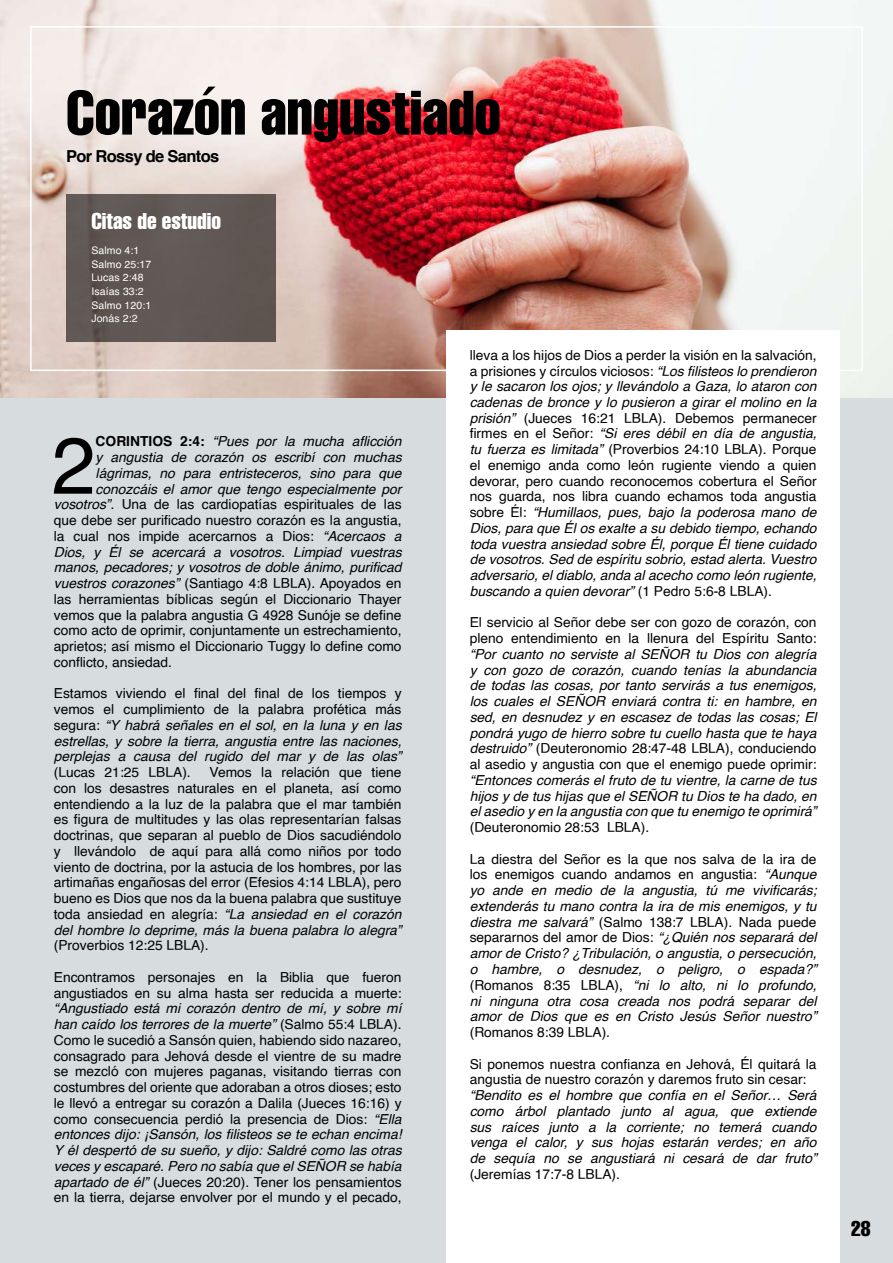
<style>
.page{position:relative;width:893px;height:1263px;background:#d7dcde}
.page>*{position:absolute;margin:0;border:0;box-sizing:border-box;transform-origin:0 0}
.t1{font:79.65px "Helvetica";color:#000}
.t2{font:extra-condensed 61.5px "Helvetica";color:#000}
.t3{font:extra-condensed 22.5px "Helvetica";color:#fff}
.t4{font:extra-condensed 21px "Helvetica";color:#000}
.t5{font:700 16.5px "Helvetica";letter-spacing:-.04em;color:#000}
.t6{font:italic 13.8px/15.8px "Helvetica";color:#000;text-align:justify}
.t7{font:13.8px/15.8px "Helvetica";color:#000}
.t8{font:10.5px/13.5px "Helvetica";letter-spacing:.01em;color:#fff}
.s1{font-weight:700;font-style:normal}
.s2{font-style:italic}
.s3{font-style:normal}
</style>
<div class="page">
<img style="left:0;top:0;width:893px;height:397px">
<div style="left:30px;top:26px;width:833px;height:345px;border:2px solid #fff"></div>
<div style="left:446px;top:330px;width:394px;height:933px;background:#fff"></div>
<div style="left:66px;top:194px;width:210px;height:148px;background:#605754"></div>
<h2 class="t2" style="left:66px;top:74px;width:436px">Corazón angustiado</h2>
<p class="t5" style="left:66px;top:142px;width:155px">Por Rossy de Santos</p>
<h3 class="t3" style="left:91px;top:206px;width:131px">Citas de estudio</h3>
<p class="t8" style="left:91px;top:244px;width:61px">Salmo 4:1<br>Salmo 25:17<br>Lucas 2:48<br>Isaías 33:2<br>Salmo 120:1<br>Jonás 2:2</p>
<h1 class="t1" style="left:51px;top:404px;width:46px">2</h1>
<p class="t6" style="left:96px;top:434px;width:307px"><span class="s1">CORINTIOS 2:4:</span> “Pues por la mucha aflicción</p>
<p class="t6" style="left:96px;top:450px;width:307px">y angustia de corazón os escribí con muchas</p>
<p class="t6" style="left:96px;top:465px;width:307px">lágrimas, no para entristeceros, sino para que</p>
<p class="t6" style="left:96px;top:481px;width:307px">conozcáis el amor que tengo especialmente por</p>
<p class="t7" style="left:54px;top:497px;width:349px"><span class="s2">vosotros”.</span> Una de las cardiopatías espirituales de las</p>
<p class="t7" style="left:54px;top:513px;width:349px">que debe ser purificado nuestro corazón es la angustia,</p>
<p class="t7" style="left:54px;top:529px;width:349px">la cual nos impide acercarnos a Dios: <span class="s2">“Acercaos a</span></p>
<p class="t6" style="left:54px;top:544px;width:349px">Dios, y Él se acercará a vosotros. Limpiad vuestras</p>
<p class="t6" style="left:54px;top:560px;width:349px">manos, pecadores; y vosotros de doble ánimo, purificad</p>
<p class="t7" style="left:54px;top:576px;width:349px"><span class="s2">vuestros corazones”</span> (Santiago 4:8 LBLA). Apoyados en</p>
<p class="t7" style="left:54px;top:592px;width:349px">las herramientas bíblicas según el Diccionario Thayer</p>
<p class="t7" style="left:54px;top:607px;width:349px">vemos que la palabra angustia G 4928 Sunóje se define</p>
<p class="t7" style="left:54px;top:623px;width:349px">como acto de oprimir, conjuntamente un estrechamiento,</p>
<p class="t7" style="left:54px;top:639px;width:349px">aprietos; así mismo el Diccionario Tuggy lo define como</p>
<p class="t7" style="left:54px;top:654px;width:120px">conflicto, ansiedad.</p>
<p class="t6" style="left:54px;top:686px;width:349px"><span class="s3">Estamos viviendo el final del final de los tiempos y vemos el cumplimiento de la palabra profética más segura:</span> “Y habrá señales en el sol, en la luna y en las estrellas, y sobre la tierra, angustia entre las naciones, perplejas a causa del rugido del mar y de las olas”</p>
<p class="t7" style="left:54px;top:765px;width:138px">(Lucas 21:25 LBLA).</p>
<p class="t7" style="left:54px;top:765px;width:349px;text-align:justify;text-indent:156px">Vemos la relación que tiene con los desastres naturales en el planeta, así como entendiendo a la luz de la palabra que el mar también es figura de multitudes y las olas representarían falsas doctrinas, que separan al pueblo de Dios sacudiéndolo y llevándolo de aquí para allá como niños por todo viento de doctrina, por la astucia de los hombres, por las artimañas engañosas del error (Efesios 4:14 LBLA), pero bueno es Dios que nos da la buena palabra que sustituye toda ansiedad en alegría: <span class="s2">“La ansiedad en el corazón del hombre lo deprime, más la buena palabra lo alegra”</span></p>
<p class="t7" style="left:54px;top:938px;width:156px">(Proverbios 12:25 LBLA).</p>
<p class="t7" style="left:54px;top:970px;width:349px">Encontramos personajes en la Biblia que fueron angustiados en su alma hasta ser reducida a muerte:</p>
<p class="t7" style="left:54px;top:1001px;width:349px;text-align:justify"><span class="s2">“Angustiado está mi corazón dentro de mí, y sobre mí han caído los terrores de la muerte”</span> (Salmo 55:4 LBLA).<br>Como le sucedió a Sansón quien, habiendo sido nazareo, consagrado para Jehová desde el vientre de su madre se mezcló con mujeres paganas, visitando tierras con costumbres del oriente que adoraban a otros dioses; esto le llevó a entregar su corazón a Dalila (Jueces 16:16) y como consecuencia perdió la presencia de Dios: <span class="s2">“Ella entonces dijo: ¡Sansón, los filisteos se te echan encima!<br>Y él despertó de su sueño, y dijo: Saldré como las otras veces y escaparé. Pero no sabía que el SEÑOR se había apartado de él”</span> (Jueces 20:20). Tener los pensamientos en la tierra, dejarse envolver por el mundo y el pecado,</p>
<p class="t6" style="left:470px;top:347px;width:348px"><span class="s3">lleva a los hijos de Dios a perder la visión en la salvación, a prisiones y círculos viciosos:</span> “Los filisteos lo prendieron y le sacaron los ojos; y llevándolo a Gaza, lo ataron con cadenas de bronce y lo pusieron a girar el molino en la prisión” <span class="s3">(Jueces 16:21 LBLA). Debemos permanecer firmes en el Señor:</span> “Si eres débil en día de angustia, tu fuerza es limitada” <span class="s3">(Proverbios 24:10 LBLA). Porque el enemigo anda como león rugiente viendo a quien devorar, pero cuando reconocemos cobertura el Señor nos guarda, nos libra cuando echamos toda angustia sobre Él:</span> “Humillaos, pues, bajo la poderosa mano de Dios, para que Él os exalte a su debido tiempo, echando toda vuestra ansiedad sobre Él, porque Él tiene cuidado de vosotros. Sed de espíritu sobrio, estad alerta. Vuestro adversario, el diablo, anda al acecho como león rugiente, buscando a quien devorar” <span class="s3">(1 Pedro 5:6-8 LBLA).</span></p>
<p class="t7" style="left:470px;top:615px;width:348px">El servicio al Señor debe ser con gozo de corazón, con pleno entendimiento en la llenura del Espíritu Santo:</p>
<p class="t6" style="left:470px;top:646px;width:348px">“Por cuanto no serviste al SEÑOR tu Dios con alegría y con gozo de corazón, cuando tenías la abundancia de todas las cosas, por tanto servirás a tus enemigos, los cuales el SEÑOR enviará contra ti: en hambre, en sed, en desnudez y en escasez de todas las cosas; El pondrá yugo de hierro sobre tu cuello hasta que te haya destruido” <span class="s3">(Deuteronomio 28:47-48 LBLA), conduciendo al asedio y angustia con que el enemigo puede oprimir:</span></p>
<p class="t6" style="left:470px;top:772px;width:348px">“Entonces comerás el fruto de tu vientre, la carne de tus hijos y de tus hijas que el SEÑOR tu Dios te ha dado, en el asedio y en la angustia con que tu enemigo te oprimirá”</p>
<p class="t7" style="left:470px;top:820px;width:181px">(Deuteronomio 28:53 LBLA).</p>
<p class="t6" style="left:470px;top:851px;width:348px"><span class="s3">La diestra del Señor es la que nos salva de la ira de los enemigos cuando andamos en angustia:</span> “Aunque yo ande en medio de la angustia, tú me vivificarás; extenderás tu mano contra la ira de mis enemigos, y tu diestra me salvará” <span class="s3">(Salmo 138:7 LBLA). Nada puede separarnos del amor de Dios:</span> “¿Quién nos separará del amor de Cristo? ¿Tribulación, o angustia, o persecución, o hambre, o desnudez, o peligro, o espada?” <span class="s3">(Romanos 8:35 LBLA),</span> “ni lo alto, ni lo profundo, ni ninguna otra cosa creada nos podrá separar del amor de Dios que es en Cristo Jesús Señor nuestro”</p>
<p class="t7" style="left:470px;top:1025px;width:142px">(Romanos 8:39 LBLA).</p>
<p class="t7" style="left:470px;top:1056px;width:348px">Si ponemos nuestra confianza en Jehová, Él quitará la angustia de nuestro corazón y daremos fruto sin cesar:</p>
<p class="t6" style="left:470px;top:1088px;width:348px">“Bendito es el hombre que confía en el Señor… Será como árbol plantado junto al agua, que extiende sus raíces junto a la corriente; no temerá cuando venga el calor, y sus hojas estarán verdes; en año de sequía no se angustiará ni cesará de dar fruto”</p>
<p class="t7" style="left:470px;top:1166px;width:152px">(Jeremías 17:7-8 LBLA).</p>
<h3 class="t4" style="left:851px;top:1215px;width:21px">28</h3>
</div>
